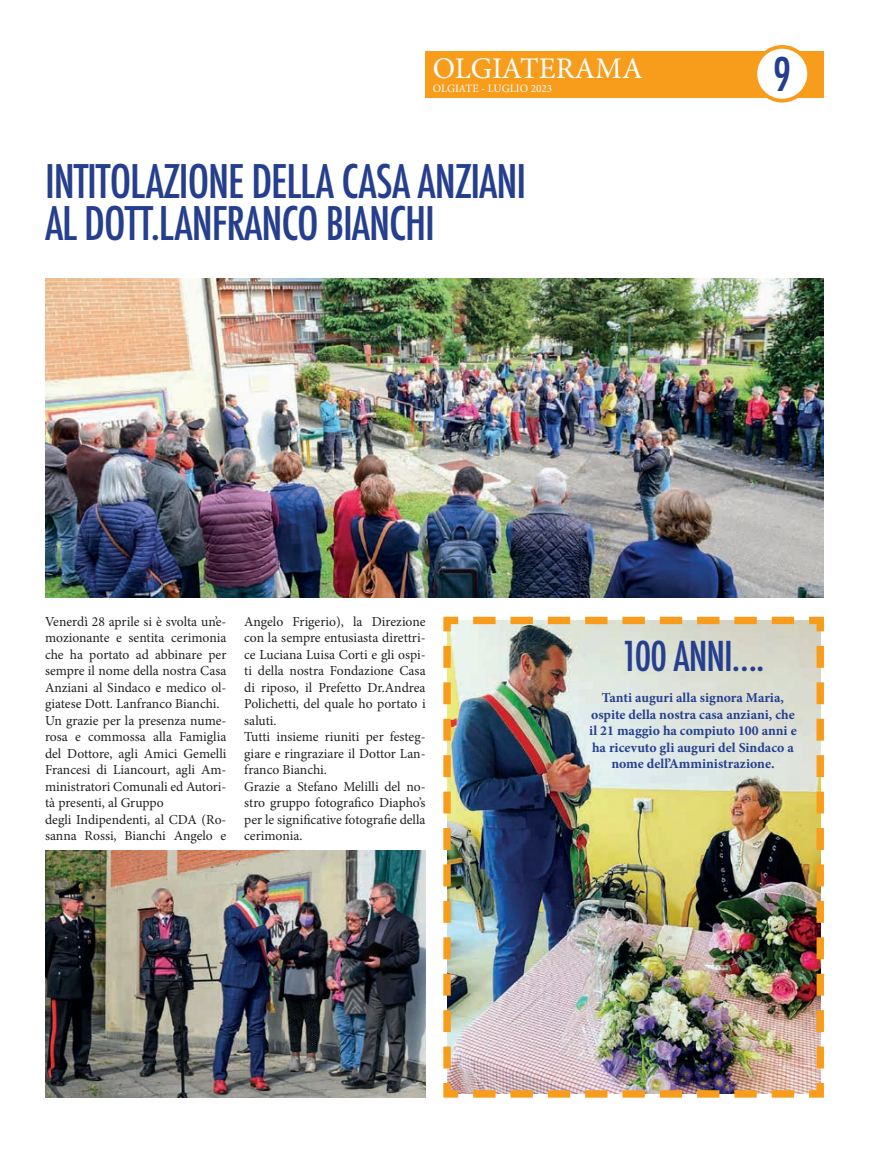
<style>
.page{position:relative;width:869px;height:1152px;background:#fff}
.page>*{position:absolute;margin:0;border:0;box-sizing:border-box;transform-origin:0 0}
.t1{font:500 condensed 45px/42.5px "Futura";letter-spacing:-.025em;color:#253f8e}
.t2{font:500 condensed 40px "Futura";letter-spacing:-.025em;color:#253f8e}
.t3{font:30px "Minion Pro";color:#fff}
.t4{font:13.75px/16.5px "Minion Pro";color:#231f20}
.t5{font:700 13.75px/16.5px "Minion Pro";color:#253f8e;text-align:center}
.t6{font:11.25px "Minion Pro";color:#fff}
</style>
<div class="page">
<div style="left:425px;top:51px;width:398px;height:46px;background:#f89c1c"></div>
<div style="left:755px;top:47px;width:53px;height:54px;background:#fff;border-radius:50%"></div>
<div style="left:753px;top:45px;width:57px;height:57px;border:4px solid #f89c1c;border-radius:50%"></div>
<img style="left:45px;top:850px;width:380px;height:247px">
<img style="left:45px;top:279px;width:778px;height:319px">
<img style="left:443px;top:616px;width:381px;height:482px">
<h3 class="t3" style="left:432px;top:49px;width:211px">OLGIATERAMA</h3>
<h1 class="t1" style="left:772px;top:51px;width:22px">97</h1>
<p class="t6" style="left:432px;top:81px;width:121px">OLGIATE - LUGLIO 2023</p>
<h1 class="t1" style="left:45px;top:160px;width:482px">INTITOLAZIONE DELLA CASA ANZIANI<br>AL DOTT.LANFRANCO BIANCHI</h1>
<p class="t4" style="left:45px;top:613px;width:183px">Venerdì 28 aprile si è svolta un’e&shy;mozionante e sentita cerimonia che ha portato ad abbinare per sempre il nome della nostra Casa<br>Anziani al Sindaco e medico ol&shy;giatese Dott. Lanfranco Bianchi.<br>Un grazie per la presenza nume&shy;rosa e commossa alla Famiglia del Dottore, agli Amici Gemelli<br>Francesi di Liancourt, agli Am&shy;ministratori Comunali ed Autori&shy;tà presenti, al Gruppo<br>degli Indipendenti, al CDA (Ro&shy;sanna Rossi, Bianchi Angelo e</p>
<p class="t4" style="left:244px;top:613px;width:183px">Angelo Frigerio), la Direzione con la sempre entusiasta direttri&shy;ce Luciana Luisa Corti e gli ospi&shy;ti della nostra Fondazione Casa di riposo, il Prefetto Dr.Andrea<br>Polichetti, del quale ho portato i saluti.<br>Tutti insieme riuniti per festeg&shy;giare e ringraziare il Dottor Lan&shy;franco Bianchi.<br>Grazie a Stefano Melilli del no&shy;stro gruppo fotografico Diapho’s per le significative fotografie della cerimonia.</p>
<h2 class="t2" style="left:621px;top:630px;width:145px">100 ANNI….</h2>
<p class="t5" style="left:589px;top:689px;width:209px">Tanti auguri alla signora Maria, ospite della nostra casa anziani, che il 21 maggio ha compiuto 100 anni e ha ricevuto gli auguri del Sindaco a nome dell’Amministrazione.</p>
</div>
